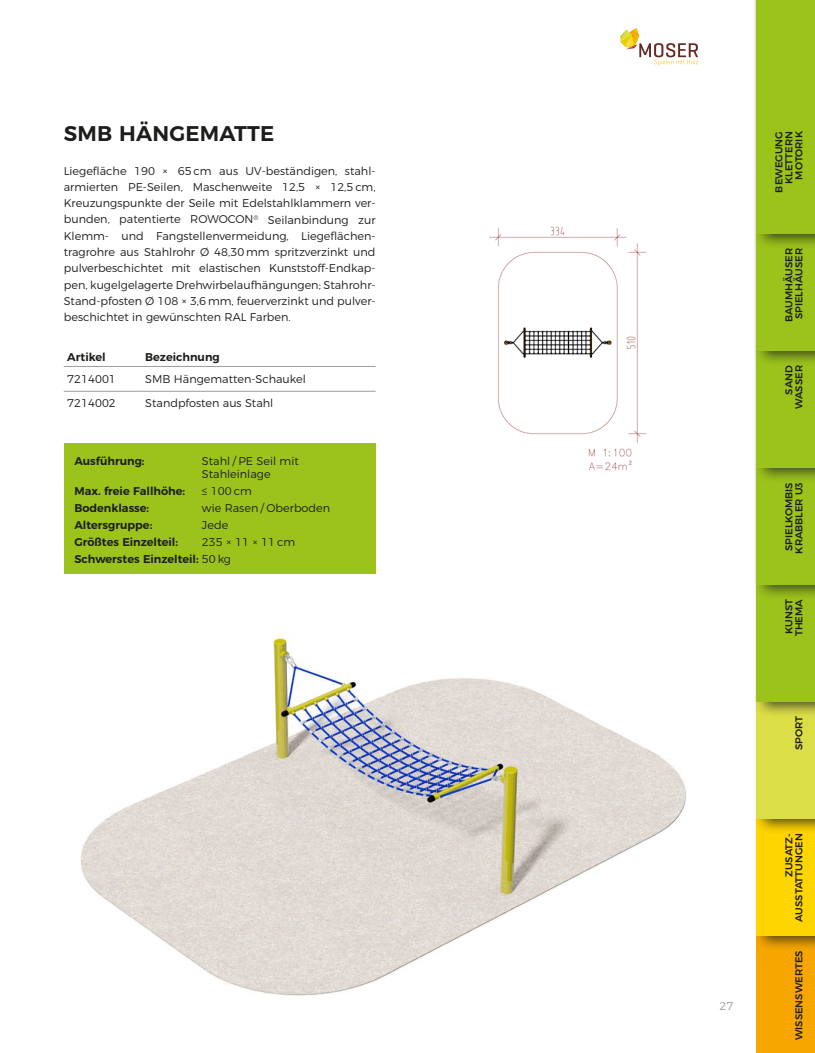
<style>
.page{position:relative;width:815px;height:1053px;background:#fff}
.page>*{position:absolute;margin:0;border:0;box-sizing:border-box;transform-origin:0 0}
.t1{font:600 21.25px "Montserrat";letter-spacing:.01em;color:#1d1d1b}
.t2{font:300 11.25px/16.2px "Montserrat";color:#1d1d1b}
.t3{font:600 11.25px/17px "Montserrat";color:#1d1d1b}
.t4{font:300 11.25px "Montserrat";color:#9d9d9c}
.t5{font:500 10px/10px "Montserrat";color:#1d1d1b;text-align:right}
.s1{font-weight:300}
</style>
<div class="page">
<img style="left:81px;top:634px;width:605px;height:362px">
<img style="left:489px;top:226px;width:158px;height:245px">
<hr style="left:64px;top:366px;width:78px;height:1px;background:#9d9d9c">
<hr style="left:142px;top:366px;width:234px;height:1px;background:#9d9d9c">
<hr style="left:64px;top:391px;width:78px;height:1px;background:#9d9d9c">
<hr style="left:142px;top:391px;width:234px;height:1px;background:#9d9d9c">
<div style="left:64px;top:443px;width:312px;height:131px;background:#9bc31c"></div>
<svg style="left:620px;top:28px;width:78px;height:38px"></svg>
<div style="left:756px;top:0;width:59px;height:1052px;background:#f7a600"></div>
<div style="left:754px;top:0;width:61px;height:951px;background:#1d1d1b;opacity:.75"></div>
<div style="left:756px;top:0;width:59px;height:935px;background:#ffd500"></div>
<div style="left:754px;top:0;width:61px;height:834px;background:#1d1d1b;opacity:.75"></div>
<div style="left:756px;top:0;width:59px;height:819px;background:#dbde46"></div>
<div style="left:754px;top:0;width:61px;height:717px;background:#1d1d1b;opacity:.75"></div>
<div style="left:756px;top:0;width:59px;height:702px;background:#9bc31c"></div>
<div style="left:754px;top:0;width:61px;height:600px;background:#1d1d1b;opacity:.75"></div>
<div style="left:756px;top:0;width:59px;height:585px;background:#9bc31c"></div>
<div style="left:754px;top:0;width:61px;height:483px;background:#1d1d1b;opacity:.75"></div>
<div style="left:756px;top:0;width:59px;height:468px;background:#9bc31c"></div>
<div style="left:754px;top:0;width:61px;height:366px;background:#1d1d1b;opacity:.75"></div>
<div style="left:756px;top:0;width:59px;height:351px;background:#9bc31c"></div>
<div style="left:754px;top:0;width:61px;height:249px;background:#1d1d1b;opacity:.75"></div>
<div style="left:756px;top:0;width:59px;height:234px;background:#9bc31c"></div>
<h1 class="t1" style="left:64px;top:116px;width:212px">SMB HÄNGEMATTE</h1>
<p class="t2" style="left:64px;top:162px;width:313px">Liegefläche 190 × 65 cm aus UV-beständigen, stahl&shy;armierten PE-Seilen, Maschenweite 12,5 × 12,5 cm, Kreuzungspunkte der Seile mit Edelstahlklammern ver&shy;bunden, patentierte ROWOCON<sup>®</sup> Seilanbindung zur Klemm- und Fangstellenvermeidung, Liegeflächen&shy;tragrohre aus Stahlrohr Ø 48,30 mm spritzverzinkt und pulverbeschichtet mit elastischen Kunststoff-Endkap&shy;pen, kugelgelagerte Drehwirbelaufhängungen; Stahrohr-Stand-pfosten Ø 108 × 3,6 mm, feuerverzinkt und pulver&shy;beschichtet in gewünschten RAL Farben.</p>
<p class="t3" style="left:67px;top:348px;width:40px">Artikel</p>
<p class="t3" style="left:145px;top:348px;width:76px">Bezeichnung</p>
<p class="t2" style="left:67px;top:369px;width:50px">7214001</p>
<p class="t2" style="left:145px;top:369px;width:162px">SMB Hängematten-Schaukel</p>
<p class="t2" style="left:67px;top:394px;width:50px">7214002</p>
<p class="t2" style="left:145px;top:394px;width:130px">Standpfosten aus Stahl</p>
<p class="t3" style="left:74px;top:451px;width:72px">Ausführung:</p>
<p class="t2" style="left:202px;top:453px;width:98px;line-height:13.5px">Stahl / PE Seil mit<br>Stahleinlage</p>
<p class="t3" style="left:74px;top:482px;width:112px">Max. freie Fallhöhe:</p>
<p class="t2" style="left:202px;top:482px;width:52px">≤ 100 cm</p>
<p class="t3" style="left:74px;top:499px;width:76px">Bodenklasse:</p>
<p class="t2" style="left:202px;top:499px;width:130px">wie Rasen / Oberboden</p>
<p class="t3" style="left:74px;top:516px;width:79px">Altersgruppe:</p>
<p class="t2" style="left:202px;top:516px;width:28px">Jede</p>
<p class="t3" style="left:74px;top:533px;width:105px">Größtes Einzelteil:</p>
<p class="t3" style="left:74px;top:533px;width:222px;text-indent:128px"><span class="s1">235 × 11 × 11 cm<br></span>Schwerstes Einzelteil: <span class="s1">50 kg</span></p>
<p class="t4" style="left:720px;top:997px;width:15px">27</p>
<p class="t5" style="left:773px;top:192px;width:63px;rotate:-90deg">BEWEGUNG<br>KLETTERN<br>MOTORIK</p>
<p class="t5" style="left:783px;top:322px;width:76px;text-align:center;rotate:-90deg">BAUMHÄUSER<br>SPIELHÄUSER</p>
<p class="t5" style="left:783px;top:409px;width:45px;rotate:-90deg">SAND<br>WASSER</p>
<p class="t5" style="left:783px;top:553px;width:73px;text-align:left;rotate:-90deg">SPIELKOMBIS<br>KRABBLER U3</p>
<p class="t5" style="left:783px;top:636px;width:39px;text-align:left;rotate:-90deg">KUNST<br>THEMA</p>
<p class="t5" style="left:793px;top:750px;width:36px;rotate:-90deg">SPORT</p>
<p class="t5" style="left:783px;top:921px;width:90px;rotate:-90deg">ZUSATZ-<br>AUSSTATTUNGEN</p>
<p class="t5" style="left:793px;top:1040px;width:91px;rotate:-90deg">WISSENSWERTES</p>
</div>
